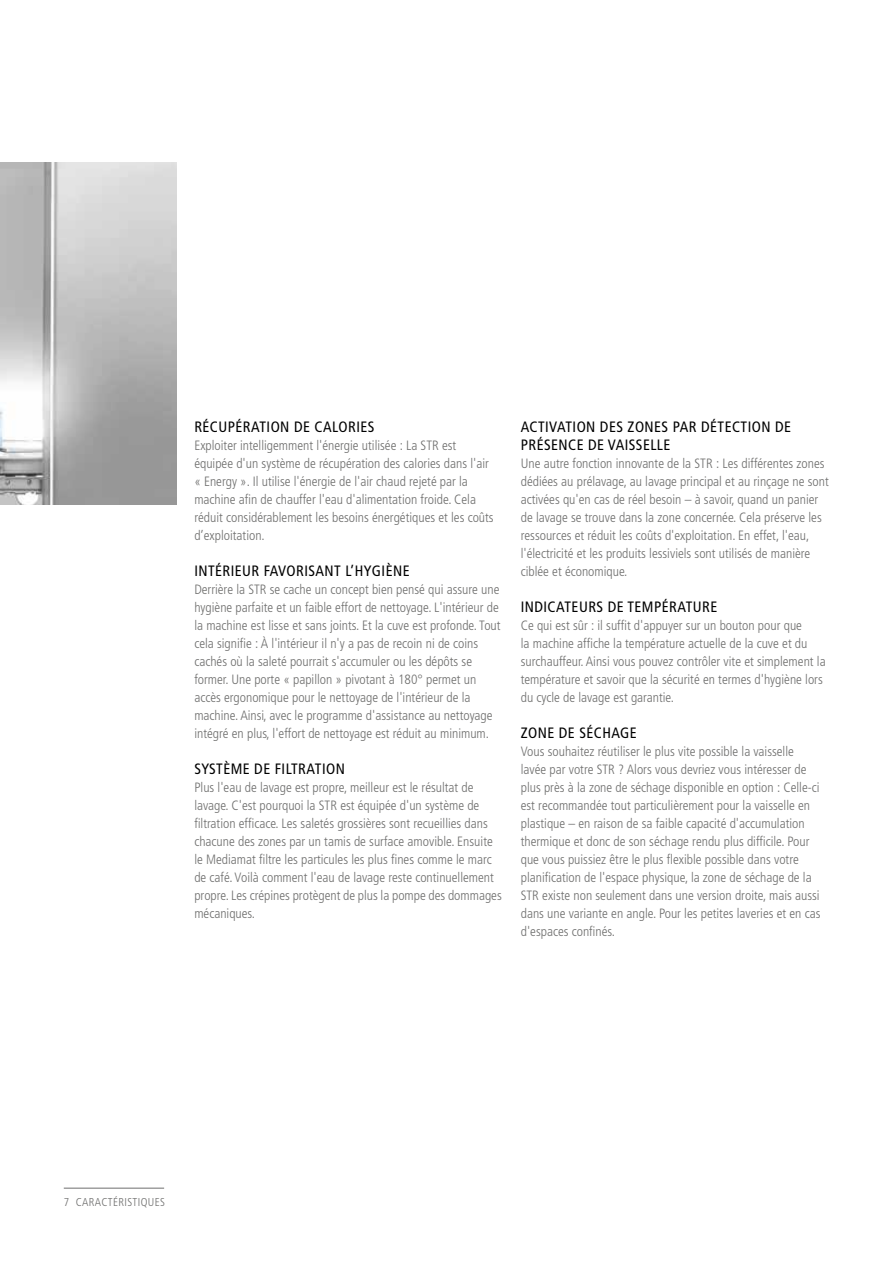
<style>
.page{position:relative;width:893px;height:1263px;background:#fff}
.page>*{position:absolute;margin:0;border:0;box-sizing:border-box;transform-origin:0 0}
.t1{font:condensed 15px/18px "Frutiger LT Pro";letter-spacing:.03em;color:#000}
.t2{font:300 condensed 13.5px/18px "Frutiger LT Pro";color:#6f6f6e}
.t3{font:300 condensed 11.4px "Frutiger LT Pro";letter-spacing:.03em;color:#6f6f6e}
</style>
<div class="page">
<img style="left:0;top:162px;width:176px;height:342px">
<hr style="left:64px;top:1188px;width:100px;height:1px;background:#6f6f6e">
<p class="t1" style="left:194px;top:418px;width:182px">RÉCUPÉRATION DE CALORIES</p>
<p class="t2" style="left:194px;top:436px;width:301px">Exploiter intelligemment l'énergie utilisée : La STR est équipée d'un système de récupération des calories dans l'air « Energy ». Il utilise l'énergie de l'air chaud rejeté par la machine afin de chauffer l'eau d'alimentation froide. Cela réduit considérablement les besoins énergétiques et les coûts d’exploitation.</p>
<p class="t1" style="left:194px;top:562px;width:217px">INTÉRIEUR FAVORISANT L’HYGIÈNE</p>
<p class="t2" style="left:194px;top:580px;width:308px">Derrière la STR se cache un concept bien pensé qui assure une hygiène parfaite et un faible effort de nettoyage. L'intérieur de la machine est lisse et sans joints. Et la cuve est profonde. Tout cela signifie : À l'intérieur il n'y a pas de recoin ni de coins cachés où la saleté pourrait s'accumuler ou les dépôts se former. Une porte « papillon » pivotant à 180° permet un accès ergonomique pour le nettoyage de l'intérieur de la machine. Ainsi, avec le programme d'assistance au nettoyage intégré en plus, l'effort de nettoyage est réduit au minimum.</p>
<p class="t1" style="left:194px;top:760px;width:152px">SYSTÈME DE FILTRATION</p>
<p class="t2" style="left:194px;top:778px;width:309px">Plus l'eau de lavage est propre, meilleur est le résultat de lavage. C'est pourquoi la STR est équipée d'un système de filtration efficace. Les saletés grossières sont recueillies dans chacune des zones par un tamis de surface amovible. Ensuite le Mediamat filtre les particules les plus fines comme le marc de café. Voilà comment l'eau de lavage reste continuellement propre. Les crépines protègent de plus la pompe des dommages mécaniques.</p>
<p class="t1" style="left:521px;top:418px;width:272px">ACTIVATION DES ZONES PAR DÉTECTION DE<br>PRÉSENCE DE VAISSELLE</p>
<p class="t2" style="left:521px;top:454px;width:309px">Une autre fonction innovante de la STR : Les différentes zones dédiées au prélavage, au lavage principal et au rinçage ne sont activées qu'en cas de réel besoin – à savoir, quand un panier de lavage se trouve dans la zone concernée. Cela préserve les ressources et réduit les coûts d'exploitation. En effet, l'eau, l'électricité et les produits lessiviels sont utilisés de manière ciblée et économique.</p>
<p class="t1" style="left:521px;top:598px;width:198px">INDICATEURS DE TEMPÉRATURE</p>
<p class="t2" style="left:521px;top:616px;width:306px">Ce qui est sûr : il suffit d'appuyer sur un bouton pour que<br>la machine affiche la température actuelle de la cuve et du surchauffeur. Ainsi vous pouvez contrôler vite et simplement la température et savoir que la sécurité en termes d'hygiène lors du cycle de lavage est garantie.</p>
<p class="t1" style="left:521px;top:724px;width:118px">ZONE DE SÉCHAGE</p>
<p class="t2" style="left:521px;top:742px;width:301px">Vous souhaitez réutiliser le plus vite possible la vaisselle lavée par votre STR ? Alors vous devriez vous intéresser de plus près à la zone de séchage disponible en option : Celle-ci est recommandée tout particulièrement pour la vaisselle en plastique – en raison de sa faible capacité d'accumulation thermique et donc de son séchage rendu plus difficile. Pour que vous puissiez être le plus flexible possible dans votre planification de l'espace physique, la zone de séchage de la STR existe non seulement dans une version droite, mais aussi dans une variante en angle. Pour les petites laveries et en cas d'espaces confinés.</p>
<p class="t3" style="left:64px;top:1196px;width:103px">7 CARACTÉRISTIQUES</p>
</div>
